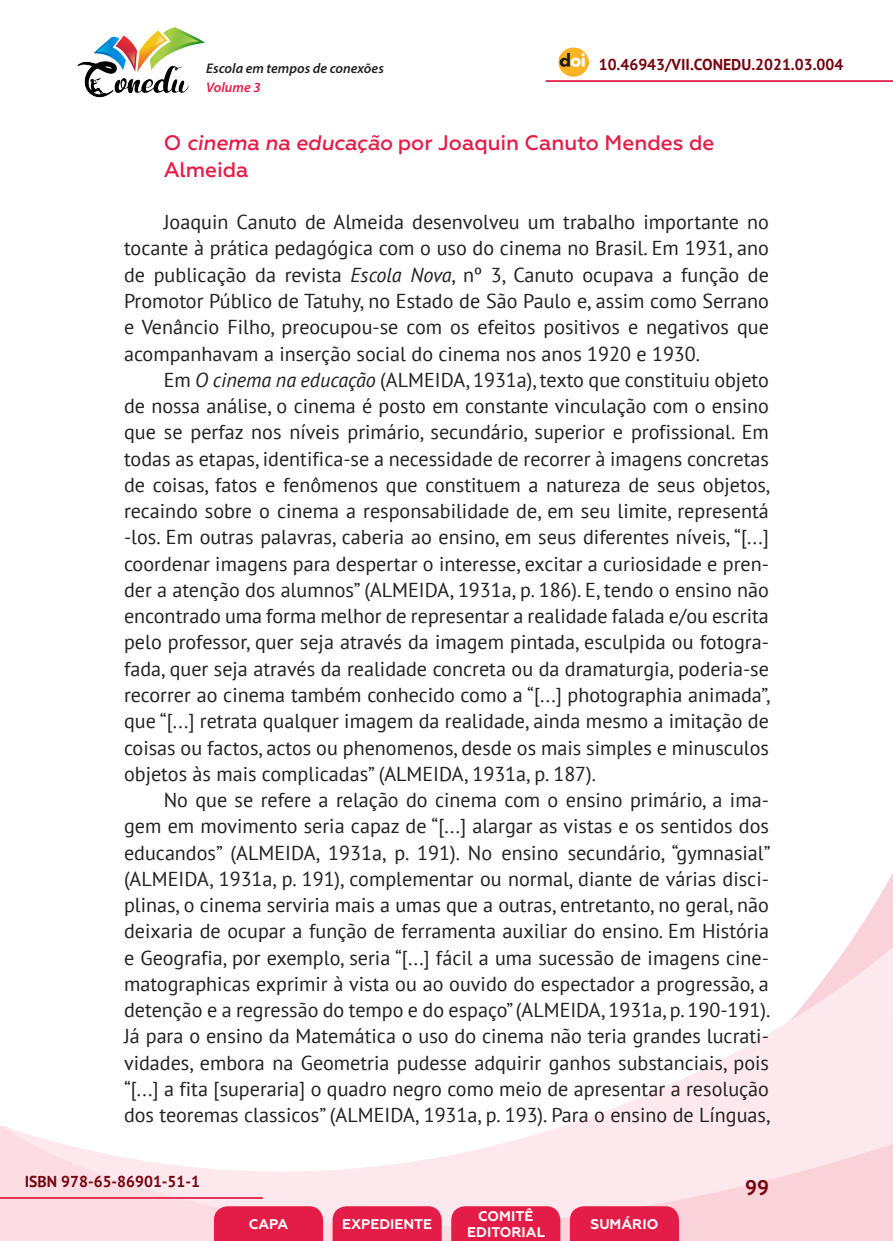
<style>
.page{position:relative;width:893px;height:1241px;background:#fff}
.page>*{position:absolute;margin:0;border:0;box-sizing:border-box;transform-origin:0 0}
._10_SUBTÍTULO_2{font:500 21px/26.2px "Geometria";color:#e41c48}
.t1{font:700 21px "PT Sans";color:#740410}
._8_CORPO{font:20.12px/26.2px "PT Sans";color:#231f20;text-align:justify}
.t2{font:700 15.75px "PT Sans";color:#740410}
.t3{font:700 14px/16.8px "Geometria";color:#fff;text-align:center}
.t4{font:italic 600 14px "Myriad Pro";color:#231f20}
.t5{font:italic 600 14px "Myriad Pro";color:#e41c48}
.s1{font-style:italic}
</style>
<div class="page">
<svg style="left:848px;top:873px;width:45px;height:73px"></svg>
<svg style="left:0;top:946px;width:893px;height:294px"></svg>
<hr style="left:0;top:1196px;width:263px;height:2px;background:#e41c48">
<hr style="left:546px;top:80px;width:347px;height:2px;background:#e41c48">
<img style="left:559px;top:47px;width:30px;height:30px">
<img style="left:77px;top:27px;width:128px;height:71px">
<svg style="left:214px;top:1205px;width:109px;height:35px;background:#e52751"></svg>
<svg style="left:333px;top:1205px;width:109px;height:35px;background:#e52751"></svg>
<svg style="left:451px;top:1205px;width:109px;height:35px;background:#e52751"></svg>
<svg style="left:570px;top:1205px;width:109px;height:35px;background:#e52650"></svg>
<p class="t4" style="left:206px;top:59px;width:179px">Escola em tempos de conexões</p>
<p class="t2" style="left:599px;top:54px;width:246px">10.46943/VII.CONEDU.2021.03.004</p>
<p class="t5" style="left:206px;top:78px;width:56px">Volume 3</p>
<p class="_10_SUBTÍTULO_2" style="left:164px;top:130px;width:552px">O <span class="s1">cinema na educação</span> por Joaquin Canuto Mendes de<br>Almeida</p>
<p class="_8_CORPO" style="left:124px;top:208px;width:646px;text-indent:40px">Joaquin Canuto de Almeida desenvolveu um trabalho importante no tocante à prática pedagógica com o uso do cinema no Brasil. Em 1931, ano de publicação da revista <span class="s1">Escola Nova</span>, nº 3, Canuto ocupava a função de Promotor Público de Tatuhy, no Estado de São Paulo e, assim como Serrano e Venâncio Filho, preocupou-se com os efeitos positivos e negativos que acompanhavam a inserção social do cinema nos anos 1920 e 1930.</p>
<p class="_8_CORPO" style="left:124px;top:366px;width:648px;text-indent:40px">Em <span class="s1">O cinema na educação</span> (ALMEIDA, 1931a), texto que constituiu objeto de nossa análise, o cinema é posto em constante vinculação com o ensino que se perfaz nos níveis primário, secundário, superior e profissional. Em todas as etapas, identifica-se a necessidade de recorrer à imagens concretas de coisas, fatos e fenômenos que constituem a natureza de seus objetos, recaindo sobre o cinema a responsabilidade de, em seu limite, representá -los. Em outras palavras, caberia ao ensino, em seus diferentes níveis, “[...] coordenar imagens para despertar o interesse, excitar a curiosidade e pren&shy;der a atenção dos alumnos” (ALMEIDA, 1931a, p. 186). E, tendo o ensino não encontrado uma forma melhor de representar a realidade falada e/ou escrita pelo professor, quer seja através da imagem pintada, esculpida ou fotogra&shy;fada, quer seja através da realidade concreta ou da dramaturgia, poderia-se recorrer ao cinema também conhecido como a “[...] photographia animada”, que “[...] retrata qualquer imagem da realidade, ainda mesmo a imitação de coisas ou factos, actos ou phenomenos, desde os mais simples e minusculos objetos às mais complicadas” (ALMEIDA, 1931a, p. 187).</p>
<p class="_8_CORPO" style="left:124px;top:786px;width:648px;text-indent:40px">No que se refere a relação do cinema com o ensino primário, a ima&shy;gem em movimento seria capaz de “[...] alargar as vistas e os sentidos dos educandos” (ALMEIDA, 1931a, p. 191). No ensino secundário, “gymnasial” (ALMEIDA, 1931a, p. 191), complementar ou normal, diante de várias disci&shy;plinas, o cinema serviria mais a umas que a outras, entretanto, no geral, não deixaria de ocupar a função de ferramenta auxiliar do ensino. Em História e Geografia, por exemplo, seria “[...] fácil a uma sucessão de imagens cine&shy;matographicas exprimir à vista ou ao ouvido do espectador a progressão, a detenção e a regressão do tempo e do espaço” (ALMEIDA, 1931a, p. 190-191).<br>Já para o ensino da Matemática o uso do cinema não teria grandes lucrati&shy;vidades, embora na Geometria pudesse adquirir ganhos substanciais, pois “[...] a fita [superaria] o quadro negro como meio de apresentar a resolução dos teoremas classicos” (ALMEIDA, 1931a, p. 193). Para o ensino de Línguas,</p>
<p class="t2" style="left:25px;top:1170px;width:177px">ISBN 978-65-86901-51-1</p>
<p class="t3" style="left:249px;top:1215px;width:41px">CAPA</p>
<p class="t3" style="left:342px;top:1215px;width:92px">EXPEDIENTE</p>
<p class="t3" style="left:467px;top:1207px;width:79px">COMITÊ<br>EDITORIAL</p>
<p class="t3" style="left:590px;top:1215px;width:69px">SUMÁRIO</p>
<p class="t1" style="left:745px;top:1173px;width:25px">99</p>
</div>
